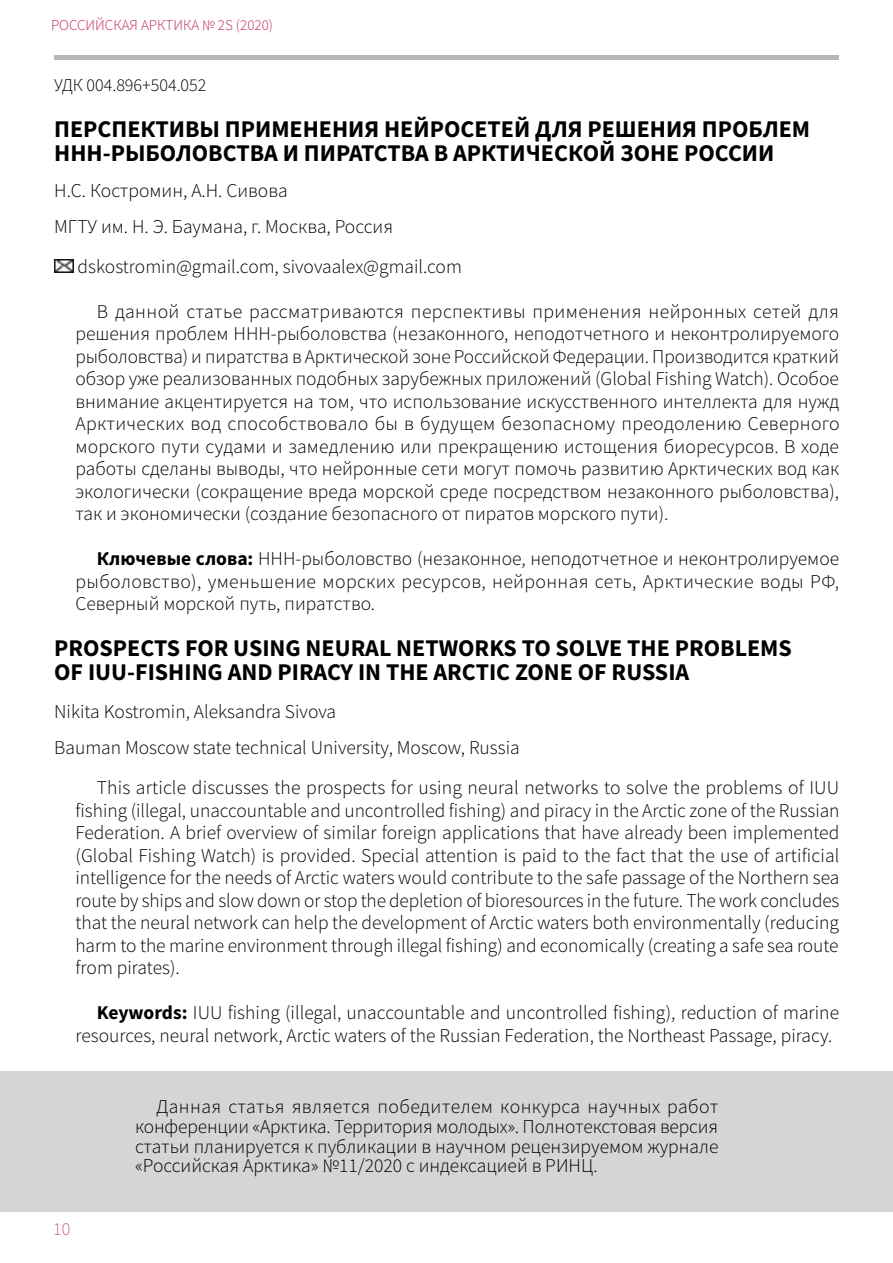
<style>
.page{position:relative;width:893px;height:1263px;background:#fff}
.page>*{position:absolute;margin:0;border:0;box-sizing:border-box;transform-origin:0 0}
.t1{font:700 24px/24px "Source Sans Pro";color:#000}
.t2{font:300 19.5px/22.5px "Source Sans Pro";color:#000;text-align:justify}
.t3{font:300 18px "Source Sans Pro";color:#000}
.t4{font:200 18px "Source Sans Pro";color:#c52657}
.t5{font:300 15px "Source Sans Pro";color:#c52657}
.s1{font-weight:700}
</style>
<div class="page">
<img style="left:54px;top:259px;width:20px;height:14px">
<div style="left:0;top:1071px;width:893px;height:141px;background:#d6d4d4"></div>
<div style="left:54px;top:55px;width:785px;height:5px;background:#b9b6b6"></div>
<p class="t5" style="left:51px;top:16px;width:224px">РОССИЙСКАЯ АРКТИКА № 2S (2020)</p>
<p class="t3" style="left:54px;top:74px;width:154px">УДК 004.896+504.052</p>
<p class="t1" style="left:54px;top:116px;width:757px">ПЕРСПЕКТИВЫ ПРИМЕНЕНИЯ НЕЙРОСЕТЕЙ ДЛЯ РЕШЕНИЯ ПРОБЛЕМ<br>ННН-РЫБОЛОВСТВА И ПИРАТСТВА В АРКТИЧЕСКОЙ ЗОНЕ РОССИИ</p>
<p class="t2" style="left:54px;top:172px;width:340px;line-height:36px">Н.С. Костромин, А.Н. Сивова<br>МГТУ им. Н. Э. Баумана, г. Москва, Россия</p>
<p class="t2" style="left:78px;top:255px;width:386px">dskostromin@gmail.com, sivovaalex@gmail.com</p>
<p class="t2" style="left:75px;top:300px;width:766px;text-indent:21px">В данной статье рассматриваются перспективы применения нейронных сетей для решения проблем ННН-рыболовства (незаконного, неподотчетного и неконтролируемого рыболовства) и пиратства в Арктической зоне Российской Федерации. Производится краткий обзор уже реализованных подобных зарубежных приложений (Global Fishing Watch). Особое внимание акцентируется на том, что использование искусственного интеллекта для нужд Арктических вод способствовало бы в будущем безопасному преодолению Северного морского пути судами и замедлению или прекращению истощения биоресурсов. В ходе работы сделаны выводы, что нейронные сети могут помочь развитию Арктических вод как экологически (сокращение вреда морской среде посредством незаконного рыболовства), так и экономически (создание безопасного от пиратов морского пути).</p>
<p class="t2" style="left:75px;top:548px;width:765px;text-indent:21px"><span class="s1">Ключевые слова:</span> ННН-рыболовство (незаконное, неподотчетное и неконтролируемое рыболовство), уменьшение морских ресурсов, нейронная сеть, Арктические воды РФ, Северный морской путь, пиратство.</p>
<p class="t1" style="left:54px;top:636px;width:739px">PROSPECTS FOR USING NEURAL NETWORKS TO SOLVE THE PROBLEMS<br>OF IUU-FISHING AND PIRACY IN THE ARCTIC ZONE OF RUSSIA</p>
<p class="t2" style="left:54px;top:693px;width:467px;line-height:36px">Nikita Kostromin, Aleksandra Sivova<br>Bauman Moscow state technical University, Moscow, Russia</p>
<p class="t2" style="left:75px;top:777px;width:766px;text-indent:21px">This article discusses the prospects for using neural networks to solve the problems of IUU fishing (illegal, unaccountable and uncontrolled fishing) and piracy in the Arctic zone of the Russian Federation. A brief overview of similar foreign applications that have already been implemented (Global Fishing Watch) is provided. Special attention is paid to the fact that the use of artificial intelligence for the needs of Arctic waters would contribute to the safe passage of the Northern sea route by ships and slow down or stop the depletion of bioresources in the future. The work concludes that the neural network can help the development of Arctic waters both environmentally (reducing harm to the marine environment through illegal fishing) and economically (creating a safe sea route from pirates).</p>
<p class="t2" style="left:75px;top:1002px;width:765px;text-indent:21px"><span class="s1">Keywords:</span> IUU fishing (illegal, unaccountable and uncontrolled fishing), reduction of marine resources, neural network, Arctic waters of the Russian Federation, the Northeast Passage, piracy.</p>
<p class="t4" style="left:53px;top:1218px;width:18px">10</p>
<p class="t2" style="left:135px;top:1097px;width:585px;line-height:19.8px;text-indent:21px">Данная статья является победителем конкурса научных работ конференции «Арктика. Территория молодых». Полнотекстовая версия статьи планируется к публикации в научном рецензируемом журнале «Российская Арктика» №11/2020 с индексацией в РИНЦ.</p>
</div>
